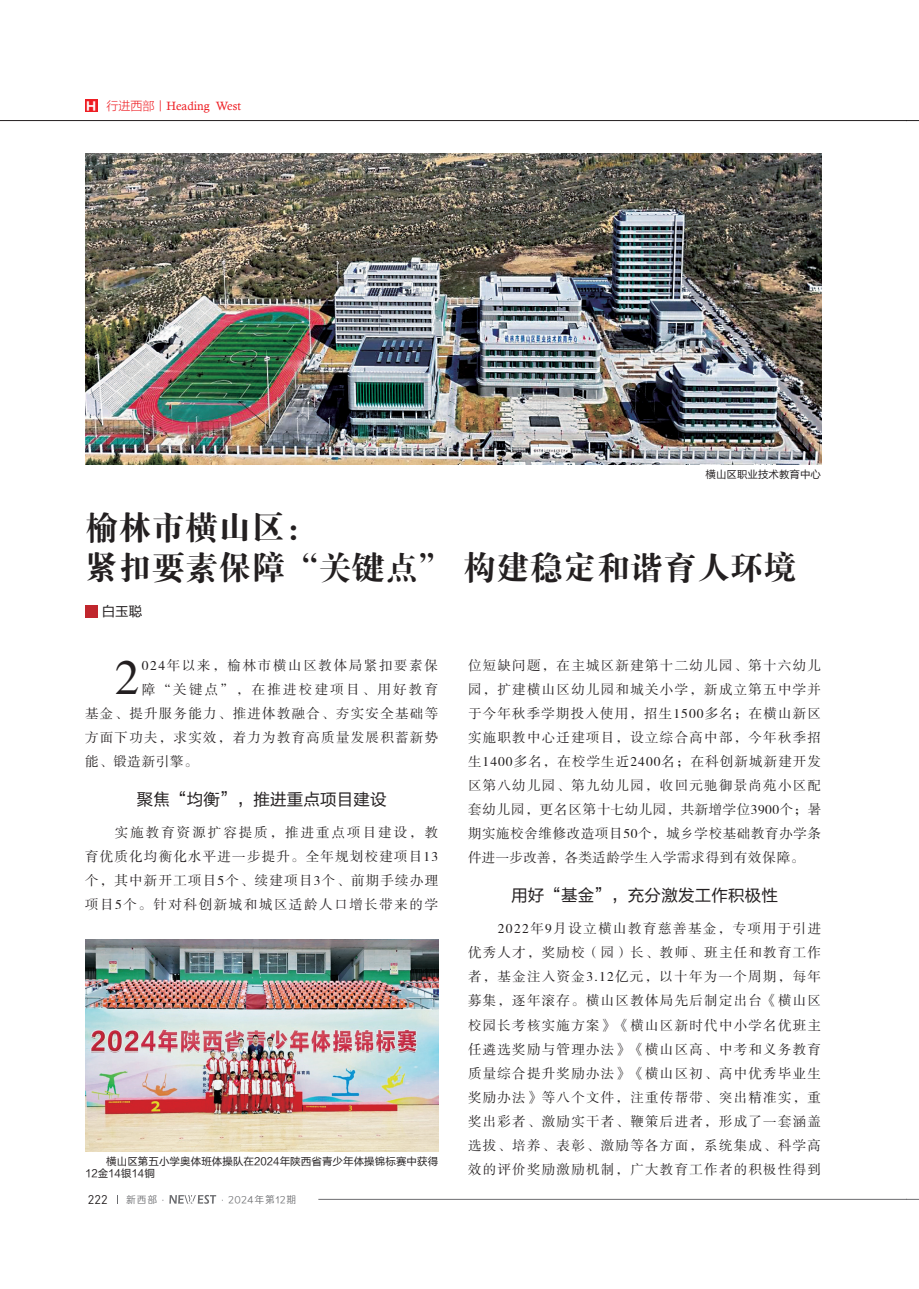
<style>
.page{position:relative;width:919px;height:1289px;background:#fff}
.page>*{position:absolute;margin:0;border:0;box-sizing:border-box;transform-origin:0 0}
.t1{font:49.5px "FZSSK GBK1 0";color:#231f20}
.t2{font:33px/39.6px "FZDBSK GBK1 0";letter-spacing:.01em;color:#231f20}
.t3{font:16.5px "FZLTHK GBK1 0";letter-spacing:.01em;color:#231f20}
.t4{font:13.5px/24px "FZSSK GBK1 0";letter-spacing:.095em;color:#231f20;text-align:justify}
.t5{font:13.5px "FZSSK GBK1 0";letter-spacing:.12em;color:#231f20}
.t6{font:13.5px "FZSSK GBK1 0";letter-spacing:.165em;color:#231f20}
.t7{font:13.5px "FZLTHK GBK1 0";color:#231f20}
.t8{font:12.45px "DIN";color:#231f20}
.t9{font:12px "Calisto";color:#ee1d23}
.t10{font:10.5px/12px "FZLTHK GBK1 0";letter-spacing:.005em;color:#231f20}
.t11{font:9.75px "Loong Flash Sans GB Regular";letter-spacing:.1em;color:#6c6d70}
.s1{font-family:"FZLTDHK GBK1 0";font-size:11.4px;color:#fff}
.s2{font-family:"FZLTXHK GBK1 0"}
</style>
<div class="page">
<hr style="left:318px;top:1199px;width:588px;height:1px;background:#6c6d70">
<svg style="left:169px;top:1195px;width:47px;height:8px"></svg>
<hr style="left:0;top:120px;width:906px;height:1px;background:#231f20">
<svg style="left:906px;top:1199px;width:12px;height:1px"></svg>
<svg style="left:906px;top:120px;width:12px;height:1px"></svg>
<img style="left:85px;top:153px;width:736px;height:311px">
<div style="left:85px;top:99px;width:13px;height:13px;background:#ee1d23"></div>
<div style="left:85px;top:605px;width:13px;height:13px;background:#c0262d"></div>
<img style="left:85px;top:939px;width:353px;height:212px">
<p class="t9" style="left:86px;top:99px;width:157px"><span class="s1">Ｈ</span> <span class="s2">行进西部丨</span>Heading West</p>
<p class="t10" style="left:705px;top:468px;width:117px">横山区职业技术教育中心</p>
<h2 class="t2" style="left:85px;top:509px;width:712px">榆林市横山区：<br>紧扣要素保障“关键点” 构建稳定和谐育人环境</h2>
<p class="t7" style="left:102px;top:604px;width:42px">白玉聪</p>
<h1 class="t1" style="left:115px;top:651px;width:26px">2</h1>
<p class="t5" style="left:142px;top:658px;width:298px">024年以来，榆林市横山区教体局紧扣要素保</p>
<p class="t6" style="left:142px;top:682px;width:298px">障“关键点”，在推进校建项目、用好教育</p>
<p class="t4" style="left:85px;top:702px;width:354px">基金、提升服务能力、推进体教融合、夯实安全基础等</p>
<p class="t4" style="left:85px;top:726px;width:354px">方面下功夫，求实效，着力为教育高质量发展积蓄新势</p>
<p class="t4" style="left:85px;top:750px;width:114px">能、锻造新引擎。</p>
<p class="t3" style="left:137px;top:790px;width:251px">聚焦“均衡”，推进重点项目建设</p>
<p class="t4" style="left:85px;top:821px;width:354px;text-indent:30px">实施教育资源扩容提质，推进重点项目建设，教育优质化均衡化水平进一步提升。全年规划校建项目13个，其中新开工项目5个、续建项目3个、前期手续办理项目5个。针对科创新城和城区适龄人口增长带来的学</p>
<p class="t10" style="left:85px;top:1155px;width:354px">　　横山区第五小学奥体班体操队在2024年陕西省青少年体操锦标赛中获得<br>12金14银14铜</p>
<p class="t8" style="left:88px;top:1191px;width:21px">222</p>
<p class="t11" style="left:126px;top:1194px;width:171px">新西部·　　　　 ·2024年第12期</p>
<p class="t4" style="left:468px;top:654px;width:354px">位短缺问题，在主城区新建第十二幼儿园、第十六幼儿园，扩建横山区幼儿园和城关小学，新成立第五中学并于今年秋季学期投入使用，招生1500多名；在横山新区实施职教中心迁建项目，设立综合高中部，今年秋季招生1400多名，在校学生近2400名；在科创新城新建开发区第八幼儿园、第九幼儿园，收回元驰御景尚苑小区配套幼儿园，更名区第十七幼儿园，共新增学位3900个；暑期实施校舍维修改造项目50个，城乡学校基础教育办学条件进一步改善，各类适龄学生入学需求得到有效保障。</p>
<p class="t3" style="left:511px;top:886px;width:268px">用好“基金”，充分激发工作积极性</p>
<p class="t4" style="left:468px;top:917px;width:354px;text-indent:30px">2022年9月设立横山教育慈善基金，专项用于引进优秀人才，奖励校（园）长、教师、班主任和教育工作者，基金注入资金3.12亿元，以十年为一个周期，每年募集，逐年滚存。横山区教体局先后制定出台《横山区校园长考核实施方案》《横山区新时代中小学名优班主任遴选奖励与管理办法》《横山区高、中考和义务教育质量综合提升奖励办法》《横山区初、高中优秀毕业生奖励办法》等八个文件，注重传帮带、突出精准实，重奖出彩者、激励实干者、鞭策后进者，形成了一套涵盖选拔、培养、表彰、激励等各方面，系统集成、科学高效的评价奖励激励机制，广大教育工作者的积极性得到</p>
</div>
